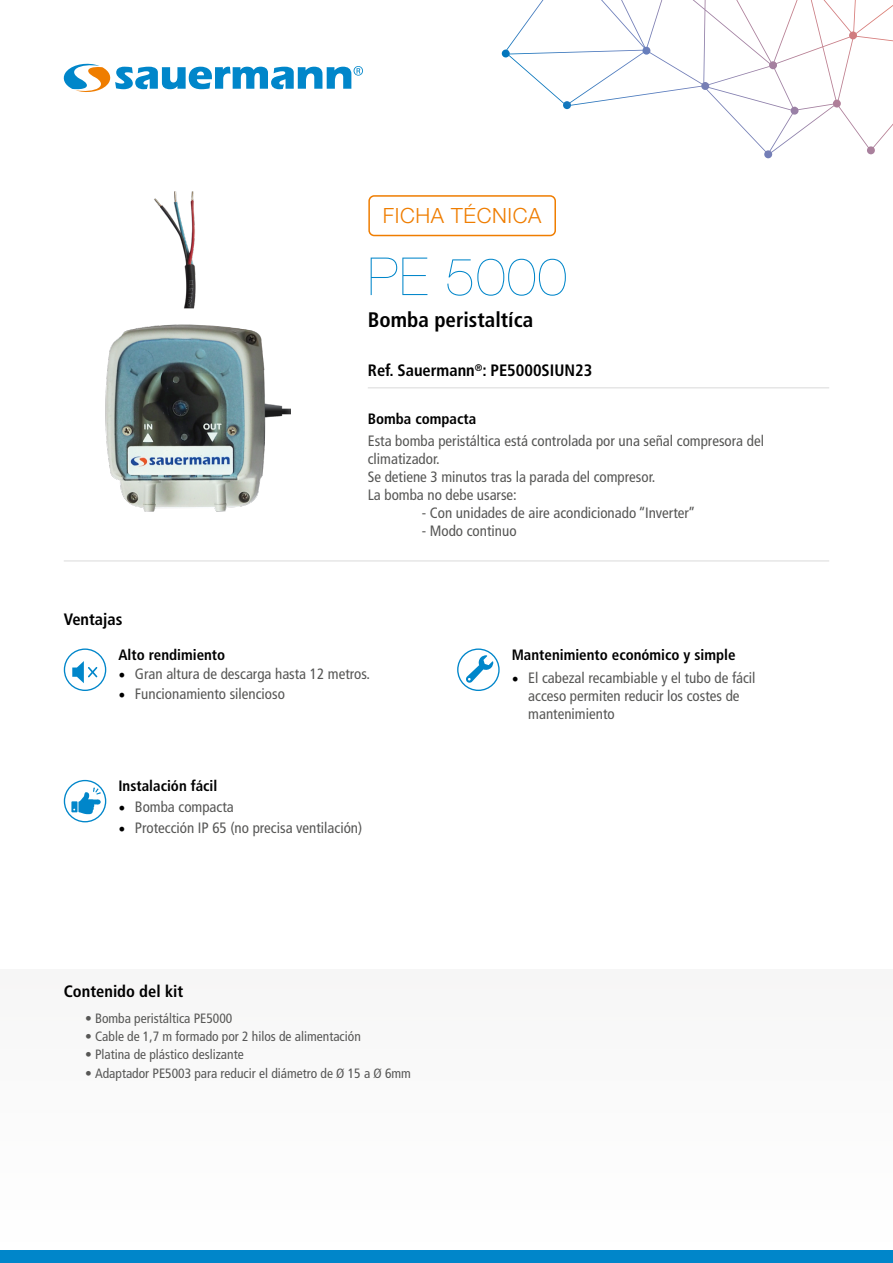
<style>
.page{position:relative;width:893px;height:1263px;background:#fff}
.page>*{position:absolute;margin:0;border:0;box-sizing:border-box;transform-origin:0 0}
.t1{font:200 52.5px "Helvetica Neue LT Std";letter-spacing:.03em;color:#0086ca}
.t2{font:700 condensed 21px "Frutiger LT Std";color:#000}
.t3{font:300 21px "Helvetica Neue LT Std";letter-spacing:.03em;color:#ef7d00}
.t4{font:700 condensed 16.5px "Frutiger LT Std";color:#000}
.t5{font:condensed 15px/18px "Frutiger LT Std";color:#575756}
.t6{font:700 condensed 15px "Frutiger LT Std";color:#000}
.t7{font:condensed 13.5px "Frutiger LT Std";color:#575756}
.s1{font-family:"Minion Pro";font-stretch:normal;font-size:18px;color:#000}
</style>
<div class="page">
<div style="left:0;top:969px;width:893px;height:290px;background:#fafafa"></div>
<svg style="left:64px;top:64px;width:299px;height:28px"></svg>
<div style="left:0;top:1251px;width:893px;height:12px;background:#0086ca"></div>
<hr style="left:64px;top:561px;width:765px;height:1px;background:#dadada">
<hr style="left:368px;top:387px;width:461px;height:1px;background:#dadada">
<div style="left:368px;top:195px;width:188px;height:41px;border:2px solid #ef7d00;border-radius:5px"></div>
<svg style="left:64px;top:780px;width:42px;height:42px"></svg>
<div style="left:64px;top:780px;width:42px;height:42px;border:1px solid #0086ca;border-radius:50%"></div>
<svg style="left:458px;top:649px;width:41px;height:41px"></svg>
<div style="left:457px;top:648px;width:43px;height:43px;border:1px solid #0086ca;border-radius:50%"></div>
<svg style="left:502px;top:0;width:391px;height:158px"></svg>
<svg style="left:71px;top:787px;width:30px;height:27px"></svg>
<svg style="left:466px;top:655px;width:27px;height:28px"></svg>
<div style="left:64px;top:648px;width:42px;height:43px;border:1px solid #0086ca;border-radius:50%"></div>
<svg style="left:72px;top:661px;width:26px;height:22px"></svg>
<img style="left:105px;top:191px;width:186px;height:321px">
<h2 class="t3" style="left:383px;top:203px;width:160px">FICHA TÉCNICA</h2>
<p class="t4" style="left:64px;top:610px;width:60px">Ventajas</p>
<h1 class="t1" style="left:368px;top:246px;width:201px">PE 5000</h1>
<h2 class="t2" style="left:368px;top:307px;width:167px">Bomba peristaltíca</h2>
<p class="t4" style="left:368px;top:361px;width:226px">Ref. Sauermann<sup>®</sup>: PE5000SIUN23</p>
<p class="t6" style="left:368px;top:410px;width:110px">Bomba compacta</p>
<p class="t5" style="left:368px;top:432px;width:398px">Esta bomba peristáltica está controlada por una señal compresora del climatizador.<br>Se detiene 3 minutos tras la parada del compresor.<br>La bomba no debe usarse:</p>
<p class="t5" style="left:422px;top:504px;width:274px">- Con unidades de aire acondicionado ‘‘Inverter’’</p>
<p class="t5" style="left:422px;top:522px;width:96px">- Modo continuo</p>
<p class="t6" style="left:118px;top:646px;width:108px">Alto rendimiento</p>
<p class="t5" style="left:118px;top:665px;width:253px"><span class="s1">•</span> Gran altura de descarga hasta 12 metros.</p>
<p class="t5" style="left:118px;top:685px;width:168px"><span class="s1">•</span> Funcionamiento silencioso</p>
<p class="t6" style="left:118px;top:777px;width:100px">Instalación fácil</p>
<p class="t5" style="left:118px;top:798px;width:117px"><span class="s1">•</span> Bomba compacta</p>
<p class="t5" style="left:118px;top:818px;width:245px"><span class="s1">•</span> Protección IP 65 (no precisa ventilación)</p>
<p class="t4" style="left:64px;top:981px;width:121px">Contenido del kit</p>
<p class="t7" style="left:85px;top:1010px;width:149px">• Bomba peristáltica PE5000</p>
<p class="t7" style="left:85px;top:1028px;width:277px">• Cable de 1,7 m formado por 2 hilos de alimentación</p>
<p class="t7" style="left:85px;top:1047px;width:160px">• Platina de plástico deslizante</p>
<p class="t7" style="left:85px;top:1065px;width:327px">• Adaptador PE5003 para reducir el diámetro de Ø 15 a Ø 6mm</p>
<p class="t6" style="left:512px;top:646px;width:225px">Mantenimiento económico y simple</p>
<p class="t5" style="left:528px;top:669px;width:229px;text-indent:-16px"><span class="s1">•</span> El cabezal recambiable y el tubo de fácil acceso permiten reducir los costes de mantenimiento</p>
</div>
